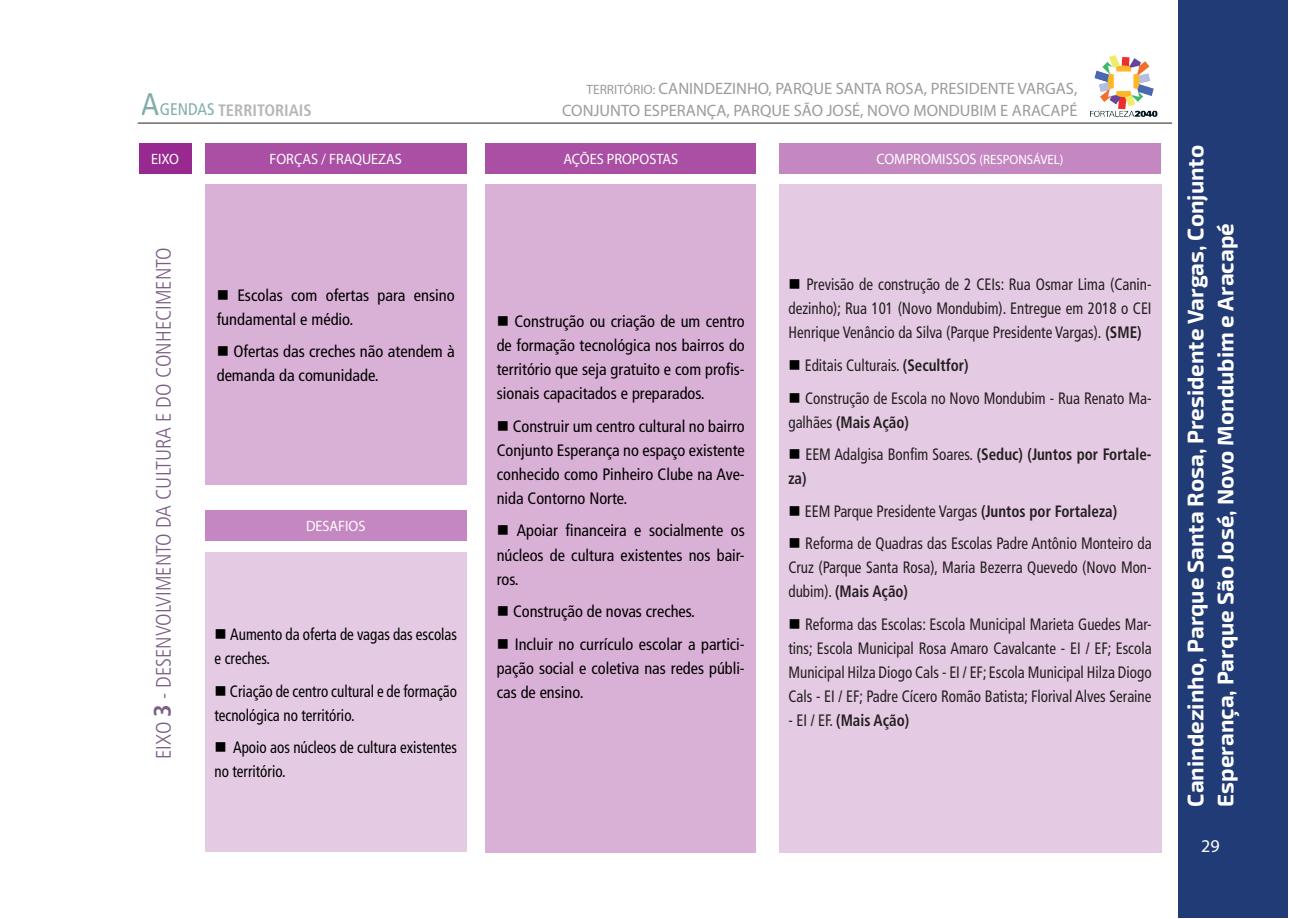
<style>
.page{position:relative;width:1289px;height:919px;background:#fff}
.page>*{position:absolute;margin:0;border:0;box-sizing:border-box;transform-origin:0 0}
.t1{font:700 22.5px/30px "Exo 2.0";color:#fff}
.t2{font:300 condensed 21px "Frutiger LT Std";color:#7b5e84}
.t3{font:18px "Myriad Pro";color:#fff}
.t4{font:condensed 16.5px/24px "Frutiger LT Std";color:#231f20;text-align:justify;scale:.91 1}
.t5{font:condensed 16.5px/24px "Frutiger LT Std";color:#000;text-align:justify}
.t6{font:condensed 16.5px/24px "Frutiger LT Std";color:#000;scale:.91 1}
.t7{font:16.5px/22px "Myriad Pro";color:#999b9e;text-align:right}
.t8{font:700 condensed 16.5px/24px "Frutiger LT Std";color:#231f20;scale:.91 1}
.t9{font:700 condensed 16.5px "Frutiger LT Std";color:#6c6d70}
.t10{font:15px "Myriad Pro";color:#fff;scale:.95 1}
.t11{font:13.5px "Myriad Pro";color:#fff;scale:.95 1}
.s1{font-weight:400;font-size:31.2px;color:#025958}
.s2{font-weight:400;font-size:16.8px;color:#025958}
.s3{font-size:13.5px}
.s4{font-size:15px}
.s5{font-weight:700;font-size:24px}
.s6{color:#000}
.s7{font-weight:700}
.s8{font-weight:400}
</style>
<div class="page">
<div style="left:1178px;top:1px;width:109px;height:917px;background:#213b76"></div>
<img style="left:1090px;top:55px;width:68px;height:62px">
<hr style="left:138px;top:123px;width:1034px;height:1px;background:#231f20">
<div style="left:778px;top:184px;width:383px;height:668px;background:#e5cae3"></div>
<div style="left:779px;top:143px;width:381px;height:31px;background:#c587c1"></div>
<div style="left:485px;top:184px;width:270px;height:668px;background:#d9b0d6"></div>
<div style="left:205px;top:552px;width:261px;height:300px;background:#e5cae3"></div>
<div style="left:205px;top:184px;width:261px;height:301px;background:#d9b0d6"></div>
<div style="left:205px;top:143px;width:261px;height:31px;background:#aa4fa4"></div>
<div style="left:139px;top:143px;width:53px;height:31px;background:#982990"></div>
<div style="left:205px;top:509px;width:261px;height:31px;background:#c587c1"></div>
<div style="left:485px;top:143px;width:270px;height:31px;background:#aa4fa4"></div>
<p class="t9" style="left:142px;top:100px;width:171px"><span class="s1">A</span><span class="s2">GENDAS</span> TERRITORIAIS</p>
<p class="t7" style="left:562px;top:77px;width:517px"><span class="s3">TERRITÓRIO:</span> CANINDEZINHO, PARQUE SANTA ROSA, PRESIDENTE VARGAS,<br>CONJUNTO ESPERANÇA, PARQUE SÃO JOSÉ, NOVO MONDUBIM E ARACAPÉ</p>
<p class="t10" style="left:151px;top:150px;width:31px">EIXO</p>
<p class="t10" style="left:563px;top:150px;width:122px">AÇÕES PROPOSTAS</p>
<p class="t11" style="left:876px;top:151px;width:198px"><span class="s4">COMPROMISSOS</span> (RESPONSÁVEL)</p>
<p class="t10" style="left:269px;top:150px;width:141px">FORÇAS / FRAQUEZAS</p>
<p class="t2" style="left:151px;top:759px;width:513px;rotate:-90deg">EIXO <span class="s5">3</span> - DESENVOLVIMENTO DA CULTURA E DO CONHECIMENTO</p>
<p class="t5" style="left:217px;top:283px;width:239px">■ Escolas com ofertas para ensino fundamental e médio.</p>
<p class="t5" style="left:217px;top:339px;width:239px">■ Ofertas das creches não atendem à demanda da comunidade.</p>
<p class="t10" style="left:306px;top:516px;width:64px">DESAFIOS</p>
<p class="t6" style="left:214px;top:622px;width:268px">■ Aumento da oferta de vagas das escolas e creches.</p>
<p class="t6" style="left:214px;top:679px;width:268px">■ Criação de centro cultural e de formação tecnológica no território.</p>
<p class="t6" style="left:214px;top:735px;width:268px">■ Apoio aos núcleos de cultura existentes no território.</p>
<p class="t5" style="left:497px;top:309px;width:249px">■ Construção ou criação de um centro de formação tecnológica nos bairros do território que seja gratuito e com profis&shy;sionais capacitados e preparados.</p>
<p class="t5" style="left:497px;top:414px;width:249px">■ Construir um centro cultural no bairro Conjunto Esperança no espaço existente conhecido como Pinheiro Clube na Ave&shy;nida Contorno Norte.</p>
<p class="t5" style="left:497px;top:519px;width:249px">■ Apoiar financeira e socialmente os núcleos de cultura existentes nos bair&shy;ros.</p>
<p class="t5" style="left:497px;top:599px;width:200px">■ Construção de novas creches.</p>
<p class="t5" style="left:497px;top:632px;width:249px">■ Incluir no currículo escolar a partici&shy;pação social e coletiva nas redes públi&shy;cas de ensino.</p>
<p class="t4" style="left:788px;top:273px;width:400px"><span class="s6">■</span> Previsão de construção de 2 CEIs: Rua Osmar Lima (Canin&shy;dezinho); Rua 101 (Novo Mondubim). Entregue em 2018 o CEI Henrique Venâncio da Silva (Parque Presidente Vargas). <span class="s7">(SME)</span></p>
<p class="t4" style="left:788px;top:353px;width:199px"><span class="s6">■</span> Editais Culturais. <span class="s7">(Secultfor)</span></p>
<p class="t4" style="left:788px;top:386px;width:400px"><span class="s6">■</span> Construção de Escola no Novo Mondubim - Rua Renato Ma&shy;galhães <span class="s7">(Mais Ação)</span></p>
<p class="t8" style="left:788px;top:442px;width:400px"><span class="s6">■</span> <span class="s8">EEM Adalgisa Bonfim Soares.</span> (Seduc) (Juntos por Fortale&shy;za)</p>
<p class="t4" style="left:788px;top:499px;width:362px"><span class="s6">■</span> EEM Parque Presidente Vargas <span class="s7">(Juntos por Fortaleza)</span></p>
<p class="t4" style="left:788px;top:531px;width:400px"><span class="s6">■</span> Reforma de Quadras das Escolas Padre Antônio Monteiro da Cruz (Parque Santa Rosa), Maria Bezerra Quevedo (Novo Mon&shy;dubim). <span class="s7">(Mais Ação)</span></p>
<p class="t4" style="left:788px;top:612px;width:400px"><span class="s6">■</span> Reforma das Escolas: Escola Municipal Marieta Guedes Mar&shy;tins; Escola Municipal Rosa Amaro Cavalcante - EI / EF; Escola Municipal Hilza Diogo Cals - EI / EF; Escola Municipal Hilza Diogo Cals - EI / EF; Padre Cícero Romão Batista; Florival Alves Seraine</p>
<p class="t8" style="left:788px;top:708px;width:134px"><span class="s8">- EI / EF.</span> (Mais Ação)</p>
<h1 class="t1" style="left:1180px;top:806px;width:663px;rotate:-90deg">Canindezinho, Parque Santa Rosa, Presidente Vargas, Conjunto<br>Esperança, Parque São José, Novo Mondubim e Aracapé</h1>
<p class="t3" style="left:1201px;top:834px;width:20px">29</p>
</div>
